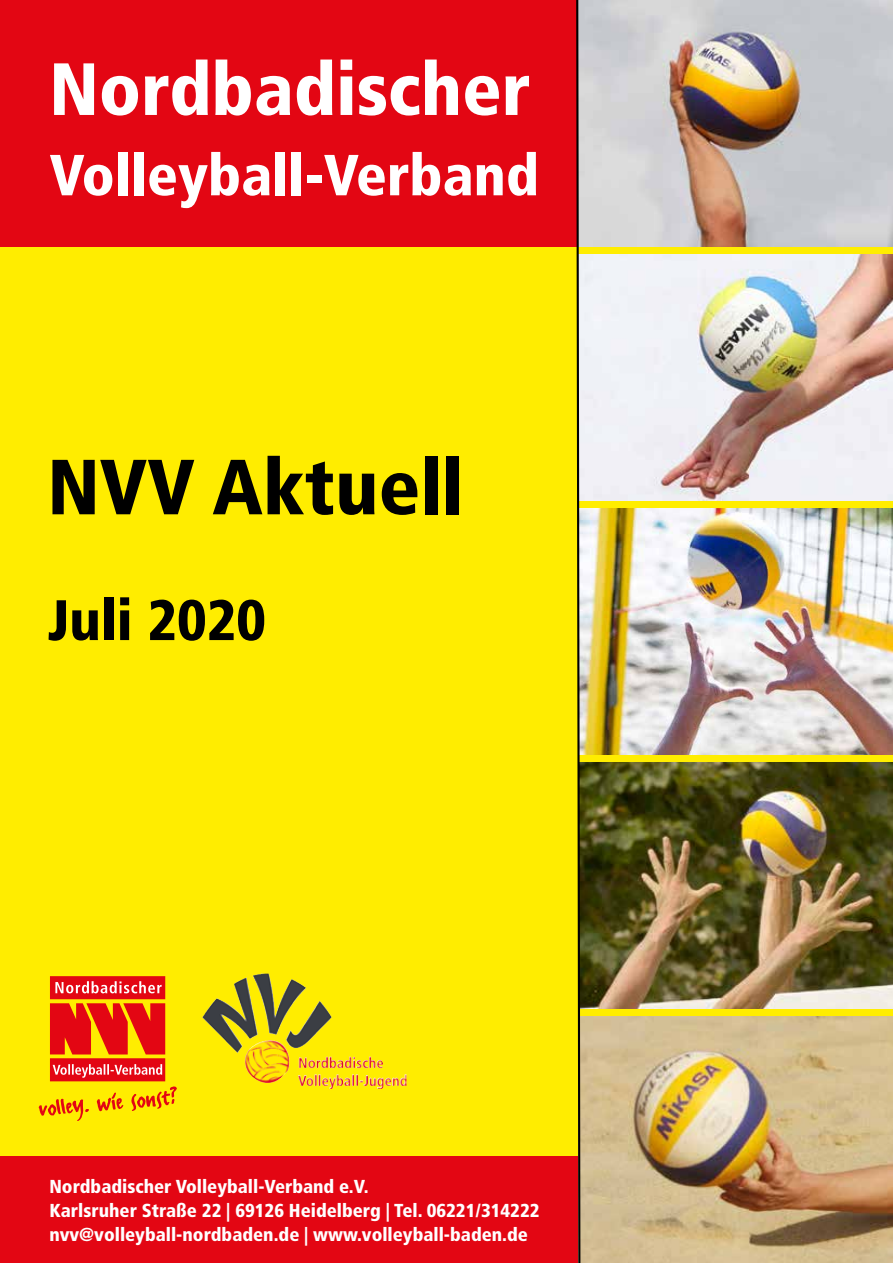
<style>
.page{position:relative;width:893px;height:1263px;background:#ffed00}
.page>*{position:absolute;margin:0;border:0;box-sizing:border-box;transform-origin:0 0}
.t1{font:900 condensed 78px "Frutiger LT";color:#000}
.t2{font:900 condensed 73.95px "Frutiger LT";color:#fff}
.t3{font:900 condensed 57.9px "Frutiger LT";color:#fff}
.t4{font:900 condensed 57px "Frutiger LT";color:#000}
.t5{font:900 condensed 18.75px/24px "Frutiger LT";color:#fff}
</style>
<div class="page">
<div style="left:0;top:0;width:578px;height:247px;background:#e30613"></div>
<div style="left:0;top:1157px;width:578px;height:106px;background:#e30613"></div>
<svg style="left:39px;top:976px;width:138px;height:145px"></svg>
<img style="left:253px;top:974px;width:52px;height:61px">
<img style="left:581px;top:254px;width:312px;height:247px">
<img style="left:581px;top:1016px;width:312px;height:247px">
<img style="left:581px;top:0;width:312px;height:247px">
<img style="left:581px;top:508px;width:312px;height:247px">
<img style="left:581px;top:762px;width:312px;height:247px">
<svg style="left:575px;top:0;width:6px;height:1263px"></svg>
<h2 class="t2" style="left:49px;top:45px;width:483px">Nordbadischer</h2>
<h3 class="t3" style="left:49px;top:140px;width:491px">Volleyball-Verband</h3>
<h1 class="t1" style="left:48px;top:440px;width:418px">NVV Aktuell</h1>
<h3 class="t4" style="left:48px;top:586px;width:220px">Juli 2020</h3>
<p class="t5" style="left:49px;top:1174px;width:492px">Nordbadischer Volleyball-Verband e.V.<br>Karlsruher Straße 22 | 69126 Heidelberg | Tel. 06221/314222 nvv@volleyball-nordbaden.de | www.volleyball-baden.de</p>
</div>
